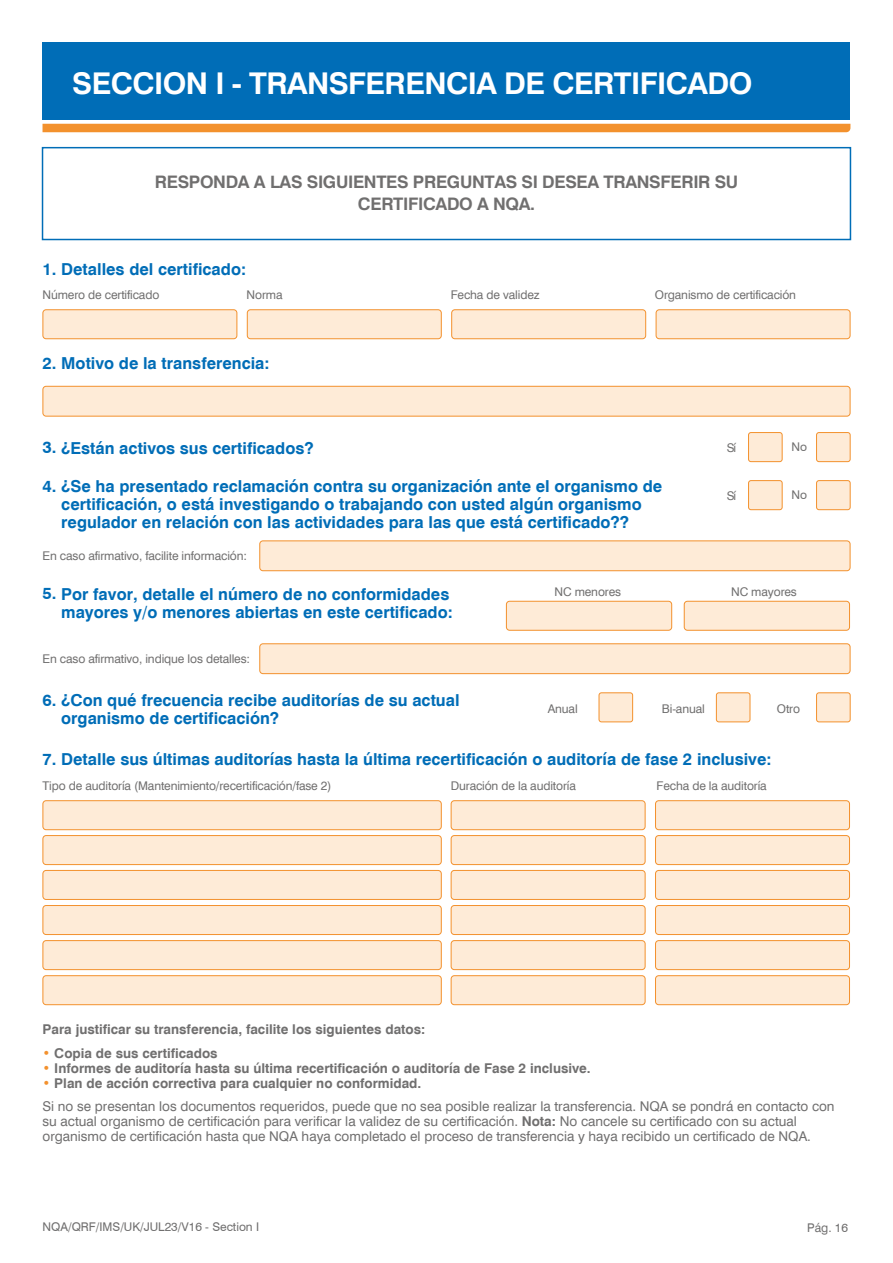
<style>
.page{position:relative;width:893px;height:1263px;background:#fff}
.page>*{position:absolute;margin:0;border:0;box-sizing:border-box;transform-origin:0 0}
.t1{font:700 30px "Swiss 721 BT";letter-spacing:-.02em;color:#fff}
.t2{font:700 17.25px/22px "Swiss 721 BT";letter-spacing:-.02em;color:#706f6f;text-align:center}
.t3{font:700 16.5px/18px "Swiss 721 BT";color:#006db7}
.t4{font:13.5px/23.5px "Swiss 721 BT";color:#706f6f}
.t5{font:700 13.5px "Swiss 721 BT";color:#706f6f}
.t6{font:12px "Swiss 721 BT";letter-spacing:-.01em;color:#706f6f}
.s1{color:#f3912d}
.s2{font-weight:700;color:#f3912d}
.s3{font-weight:700}
</style>
<div class="page">
<div style="left:43px;top:124px;width:807px;height:8px;background:#f3912d"></div>
<div style="left:43px;top:43px;width:807px;height:77px;background:#006db7"></div>
<div style="left:42px;top:147px;width:809px;height:93px;border:2px solid #006db7"></div>
<div style="left:43px;top:310px;width:194px;height:29px;background:#feebd7;border-radius:3px"></div>
<div style="left:43px;top:309px;width:194px;height:30px;border:1px solid #f3912d;border-radius:3px"></div>
<div style="left:247px;top:310px;width:194px;height:29px;background:#feebd7;border-radius:3px"></div>
<div style="left:247px;top:309px;width:195px;height:30px;border:1px solid #f3912d;border-radius:3px"></div>
<div style="left:452px;top:310px;width:194px;height:29px;background:#feebd7;border-radius:3px"></div>
<div style="left:451px;top:309px;width:195px;height:30px;border:1px solid #f3912d;border-radius:3px"></div>
<div style="left:656px;top:310px;width:194px;height:29px;background:#feebd7;border-radius:3px"></div>
<div style="left:656px;top:309px;width:194px;height:30px;border:1px solid #f3912d;border-radius:3px"></div>
<div style="left:43px;top:386px;width:807px;height:30px;background:#feebd7;border-radius:3px"></div>
<div style="left:43px;top:386px;width:807px;height:30px;border:1px solid #f3912d;border-radius:3px"></div>
<div style="left:260px;top:541px;width:590px;height:30px;background:#feebd7;border-radius:3px"></div>
<div style="left:259px;top:540px;width:591px;height:31px;border:1px solid #f3912d;border-radius:3px"></div>
<div style="left:748px;top:433px;width:34px;height:29px;background:#feebd7;border-radius:2px"></div>
<div style="left:748px;top:432px;width:34px;height:30px;border:1px solid #f3912d;border-radius:2px"></div>
<div style="left:816px;top:433px;width:34px;height:29px;background:#feebd7;border-radius:2px"></div>
<div style="left:816px;top:432px;width:34px;height:30px;border:1px solid #f3912d;border-radius:2px"></div>
<div style="left:748px;top:481px;width:34px;height:29px;background:#feebd7;border-radius:2px"></div>
<div style="left:748px;top:480px;width:34px;height:30px;border:1px solid #f3912d;border-radius:2px"></div>
<div style="left:816px;top:481px;width:34px;height:29px;background:#feebd7;border-radius:2px"></div>
<div style="left:816px;top:480px;width:34px;height:30px;border:1px solid #f3912d;border-radius:2px"></div>
<div style="left:684px;top:601px;width:165px;height:29px;background:#feebd7;border-radius:3px"></div>
<div style="left:684px;top:601px;width:166px;height:30px;border:1px solid #f3912d;border-radius:3px"></div>
<div style="left:506px;top:601px;width:166px;height:29px;background:#feebd7;border-radius:3px"></div>
<div style="left:506px;top:601px;width:166px;height:30px;border:1px solid #f3912d;border-radius:3px"></div>
<div style="left:43px;top:801px;width:398px;height:29px;background:#feebd7;border-radius:3px"></div>
<div style="left:43px;top:800px;width:399px;height:30px;border:1px solid #f3912d;border-radius:3px"></div>
<div style="left:43px;top:835px;width:398px;height:29px;background:#feebd7;border-radius:3px"></div>
<div style="left:43px;top:835px;width:399px;height:30px;border:1px solid #f3912d;border-radius:3px"></div>
<div style="left:43px;top:870px;width:398px;height:29px;background:#feebd7;border-radius:3px"></div>
<div style="left:43px;top:870px;width:399px;height:30px;border:1px solid #f3912d;border-radius:3px"></div>
<div style="left:451px;top:801px;width:194px;height:29px;background:#feebd7;border-radius:3px"></div>
<div style="left:451px;top:800px;width:194px;height:30px;border:1px solid #f3912d;border-radius:3px"></div>
<div style="left:655px;top:801px;width:194px;height:29px;background:#feebd7;border-radius:3px"></div>
<div style="left:655px;top:800px;width:195px;height:30px;border:1px solid #f3912d;border-radius:3px"></div>
<div style="left:451px;top:835px;width:194px;height:29px;background:#feebd7;border-radius:3px"></div>
<div style="left:451px;top:835px;width:194px;height:30px;border:1px solid #f3912d;border-radius:3px"></div>
<div style="left:655px;top:835px;width:194px;height:29px;background:#feebd7;border-radius:3px"></div>
<div style="left:655px;top:835px;width:195px;height:30px;border:1px solid #f3912d;border-radius:3px"></div>
<div style="left:451px;top:870px;width:194px;height:29px;background:#feebd7;border-radius:3px"></div>
<div style="left:451px;top:870px;width:194px;height:30px;border:1px solid #f3912d;border-radius:3px"></div>
<div style="left:655px;top:870px;width:194px;height:29px;background:#feebd7;border-radius:3px"></div>
<div style="left:655px;top:870px;width:195px;height:30px;border:1px solid #f3912d;border-radius:3px"></div>
<div style="left:260px;top:644px;width:590px;height:30px;background:#feebd7;border-radius:3px"></div>
<div style="left:259px;top:643px;width:591px;height:31px;border:1px solid #f3912d;border-radius:3px"></div>
<div style="left:43px;top:905px;width:398px;height:29px;background:#feebd7;border-radius:3px"></div>
<div style="left:43px;top:905px;width:399px;height:30px;border:1px solid #f3912d;border-radius:3px"></div>
<div style="left:451px;top:905px;width:194px;height:29px;background:#feebd7;border-radius:3px"></div>
<div style="left:451px;top:905px;width:194px;height:30px;border:1px solid #f3912d;border-radius:3px"></div>
<div style="left:655px;top:905px;width:194px;height:29px;background:#feebd7;border-radius:3px"></div>
<div style="left:655px;top:905px;width:195px;height:30px;border:1px solid #f3912d;border-radius:3px"></div>
<div style="left:599px;top:693px;width:34px;height:29px;background:#feebd7;border-radius:2px"></div>
<div style="left:599px;top:692px;width:34px;height:30px;border:1px solid #f3912d;border-radius:2px"></div>
<div style="left:716px;top:693px;width:34px;height:29px;background:#feebd7;border-radius:2px"></div>
<div style="left:716px;top:692px;width:34px;height:30px;border:1px solid #f3912d;border-radius:2px"></div>
<div style="left:816px;top:693px;width:34px;height:29px;background:#feebd7;border-radius:2px"></div>
<div style="left:816px;top:692px;width:34px;height:30px;border:1px solid #f3912d;border-radius:2px"></div>
<div style="left:43px;top:940px;width:398px;height:30px;background:#feebd7;border-radius:3px"></div>
<div style="left:43px;top:940px;width:399px;height:30px;border:1px solid #f3912d;border-radius:3px"></div>
<div style="left:451px;top:940px;width:194px;height:30px;background:#feebd7;border-radius:3px"></div>
<div style="left:451px;top:940px;width:194px;height:30px;border:1px solid #f3912d;border-radius:3px"></div>
<div style="left:655px;top:940px;width:194px;height:30px;background:#feebd7;border-radius:3px"></div>
<div style="left:655px;top:940px;width:195px;height:30px;border:1px solid #f3912d;border-radius:3px"></div>
<div style="left:43px;top:976px;width:398px;height:29px;background:#feebd7;border-radius:3px"></div>
<div style="left:43px;top:975px;width:399px;height:30px;border:1px solid #f3912d;border-radius:3px"></div>
<div style="left:451px;top:976px;width:194px;height:29px;background:#feebd7;border-radius:3px"></div>
<div style="left:451px;top:975px;width:194px;height:30px;border:1px solid #f3912d;border-radius:3px"></div>
<div style="left:655px;top:976px;width:194px;height:29px;background:#feebd7;border-radius:3px"></div>
<div style="left:655px;top:975px;width:195px;height:30px;border:1px solid #f3912d;border-radius:3px"></div>
<h1 class="t1" style="left:72px;top:65px;width:682px">SECCION I - TRANSFERENCIA DE CERTIFICADO</h1>
<p class="t2" style="left:155px;top:171px;width:585px">RESPONDA A LAS SIGUIENTES PREGUNTAS SI DESEA TRANSFERIR SU<br>CERTIFICADO A NQA.</p>
<p class="t3" style="left:43px;top:260px;width:205px">1. Detalles del certificado:</p>
<p class="t6" style="left:43px;top:287px;width:118px">Número de certificado</p>
<p class="t6" style="left:247px;top:287px;width:37px">Norma</p>
<p class="t6" style="left:451px;top:287px;width:90px">Fecha de validez</p>
<p class="t6" style="left:655px;top:287px;width:143px">Organismo de certificación</p>
<p class="t3" style="left:43px;top:354px;width:229px">2. Motivo de la transferencia:</p>
<p class="t3" style="left:43px;top:439px;width:273px">3. ¿Están activos sus certificados?</p>
<p class="t6" style="left:727px;top:440px;width:11px">Sí</p>
<p class="t6" style="left:791px;top:440px;width:17px">No</p>
<p class="t6" style="left:727px;top:488px;width:11px">Sí</p>
<p class="t6" style="left:791px;top:488px;width:17px">No</p>
<p class="t3" style="left:61px;top:477px;width:602px;text-indent:-19px">4. ¿Se ha presentado reclamación contra su organización ante el organismo de certificación, o está investigando o trabajando con usted algún organismo regulador en relación con las actividades para las que está certificado??</p>
<p class="t6" style="left:43px;top:549px;width:206px">En caso afirmativo, facilite información:</p>
<p class="t3" style="left:43px;top:585px;width:412px;text-align:right">5. Por favor, detalle el número de no conformidades mayores y/o menores abiertas en este certificado:</p>
<p class="t6" style="left:555px;top:584px;width:68px">NC menores</p>
<p class="t6" style="left:731px;top:584px;width:67px">NC mayores</p>
<p class="t6" style="left:43px;top:652px;width:209px">En caso afirmativo, indique los detalles:</p>
<p class="t3" style="left:61px;top:691px;width:400px;text-indent:-19px">6. ¿Con qué frecuencia recibe auditorías de su actual organismo de certificación?</p>
<p class="t3" style="left:43px;top:750px;width:730px">7. Detalle sus últimas auditorías hasta la última recertificación o auditoría de fase 2 inclusive:</p>
<p class="t6" style="left:548px;top:701px;width:32px">Anual</p>
<p class="t6" style="left:662px;top:701px;width:44px">Bi-anual</p>
<p class="t6" style="left:777px;top:701px;width:25px">Otro</p>
<p class="t6" style="left:43px;top:778px;width:290px">Tipo de auditoría (Mantenimiento/recertificación/fase 2)</p>
<p class="t6" style="left:451px;top:778px;width:127px">Duración de la auditoría</p>
<p class="t6" style="left:657px;top:778px;width:112px">Fecha de la auditoría</p>
<p class="t5" style="left:43px;top:1021px;width:384px">Para justificar su transferencia, facilite los siguientes datos:</p>
<p class="t5" style="left:43px;top:1045px;width:177px"><span class="s1">•</span> Copia de sus certificados</p>
<p class="t5" style="left:43px;top:1060px;width:550px"><span class="s1">•</span> Informes de auditoría hasta su última recertificación o auditoría de Fase 2 inclusive.</p>
<p class="t4" style="left:43px;top:1071px;width:794px"><span class="s2">•</span> <span class="s3">Plan de acción correctiva para cualquier no conformidad.<br></span>Si no se presentan los documentos requeridos, puede que no sea posible realizar la transferencia. NQA se pondrá en contacto con</p>
<p class="t4" style="left:43px;top:1114px;width:770px;line-height:15px">su actual organismo de certificación para verificar la validez de su certificación. <span class="s3">Nota:</span> No cancele su certificado con su actual organismo de certificación hasta que NQA haya completado el proceso de transferencia y haya recibido un certificado de NQA.</p>
<p class="t6" style="left:43px;top:1219px;width:218px">NQA/QRF/IMS/UK/JUL23/V16 - Section I</p>
<p class="t6" style="left:807px;top:1220px;width:42px">Pág. 16</p>
</div>
